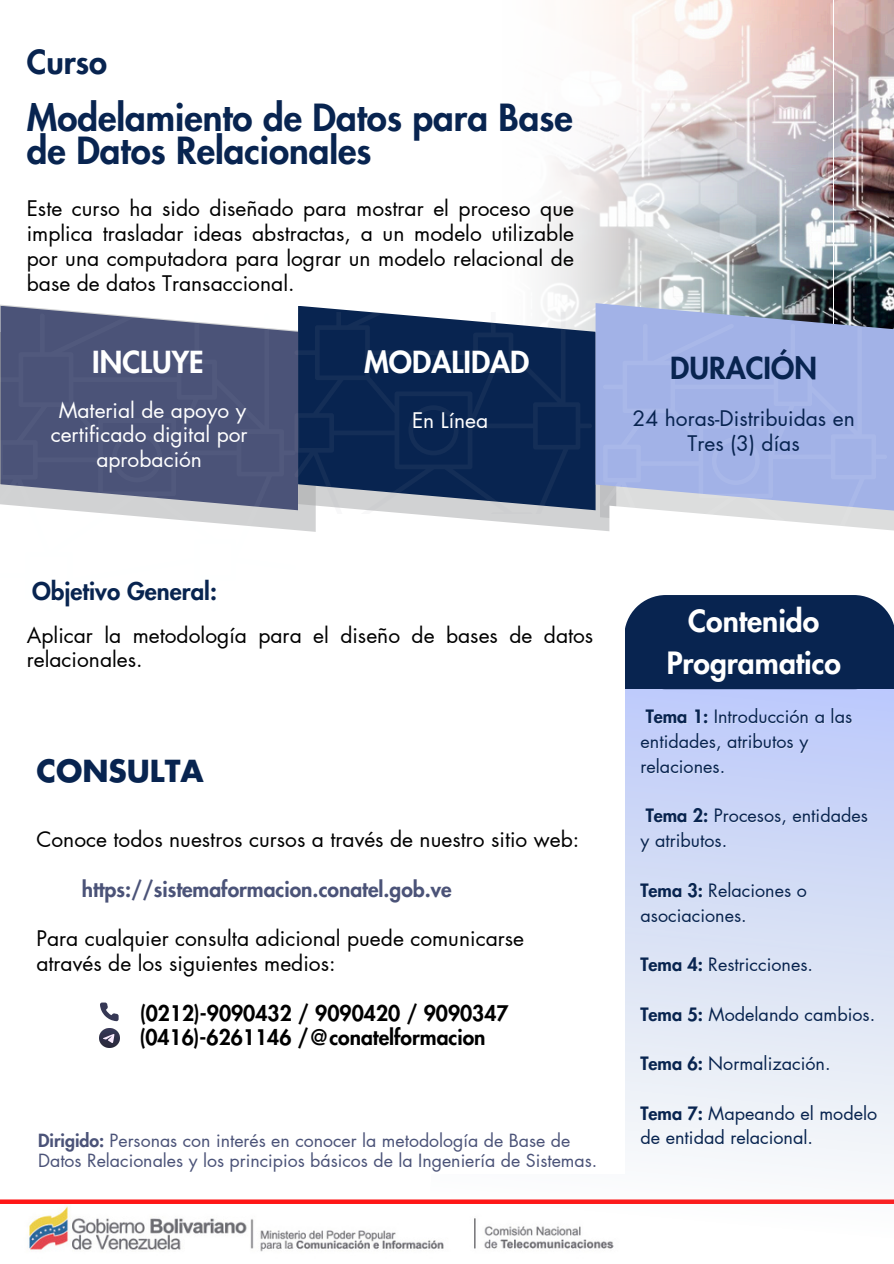
<style>
.page{position:relative;width:894px;height:1264px;background:#fff}
.page>*{position:absolute;margin:0;border:0;box-sizing:border-box;transform-origin:0 0}
.t1{font:800 36.6px/33.8px "Futura LT Pro";color:#082450}
.t2{font:800 32.55px "Futura LT Pro";color:#082450}
.t3{font:800 30px/41.7px "Futura LT Pro";color:#fff;text-align:center}
.t4{font:800 29.7px "Futura LT Pro";color:#fff}
.t5{font:800 29.7px "Futura LT Pro";color:#082450}
.t6{font:700 29.7px "Futura LT Pro";color:#082450}
.t7{font:800 24px "Futura LT Pro";color:#082450}
.t8{font:21px/24.8px "Futura LT Pro";color:#000}
.t9{font:800 21px/24.8px "Futura LT Pro";color:#000}
.t10{font:21px/24.8px "Futura LT Pro";color:#fff;text-align:center}
.t11{font:800 21px "Futura LT Pro";color:#4b5378}
.t12{font:21px/24.8px "Futura LT Pro";color:#082450;text-align:center}
.t13{font:18px "Futura LT Pro";color:#082450}
.t14{font:17.7px "Futura LT Pro";color:#4b5378}
.s1{font-weight:800}
</style>
<div class="page">
<img style="left:832px;top:0;width:61px;height:303px">
<svg style="left:780px;top:0;width:52px;height:303px;background:#bcb5b9"></svg>
<svg style="left:298px;top:510px;width:301px;height:22px"></svg>
<svg style="left:1px;top:306px;width:92px;height:7px"></svg>
<svg style="left:544px;top:0;width:236px;height:306px"></svg>
<svg style="left:298px;top:306px;width:297px;height:204px"></svg>
<svg style="left:595px;top:303px;width:298px;height:208px;background:#8a97b5"></svg>
<svg style="left:295px;top:313px;width:296px;height:200px;background:#223a61"></svg>
<img style="left:1px;top:1203px;width:612px;height:49px">
<svg style="left:0;top:1199px;width:429px;height:4px;background:#ff3131"></svg>
<div style="left:602px;top:323px;width:285px;height:208px;background:#a2b2e7"></div>
<svg style="left:609px;top:505px;width:284px;height:26px"></svg>
<svg style="left:429px;top:689px;width:464px;height:558px"></svg>
<div style="left:625px;top:595px;width:268px;height:94px;background:#082450"></div>
<div style="left:321px;top:564px;width:303px;height:609px;background:#fff"></div>
<svg style="left:0;top:313px;width:295px;height:217px;background:#686e8d"></svg>
<img style="left:100px;top:1028px;width:19px;height:19px">
<svg style="left:100px;top:1002px;width:19px;height:19px"></svg>
<p class="t2" style="left:27px;top:48px;width:82px">Curso</p>
<h1 class="t1" style="left:27px;top:102px;width:547px">Modelamiento de Datos para Base de Datos Relacionales</h1>
<h3 class="t8" style="left:27px;top:197px;width:548px;text-align:justify">Este curso ha sido diseñado para mostrar el proceso que implica trasladar ideas abstractas, a un modelo utilizable por una computadora para lograr un modelo relacional de base de datos Transaccional.</h3>
<h6 class="t4" style="left:92px;top:348px;width:113px">INCLUYE</h6>
<p class="t4" style="left:364px;top:348px;width:167px">MODALIDAD</p>
<h2 class="t5" style="left:670px;top:354px;width:148px">DURACIÓN</h2>
<p class="t10" style="left:412px;top:409px;width:78px">En Línea</p>
<h2 class="t10" style="left:51px;top:398px;width:198px">Material de apoyo y certificado digital por aprobación</h2>
<h6 class="t12" style="left:632px;top:407px;width:224px">24 horas-Distribuidas en<br>Tres (3) días</h6>
<h6 class="t7" style="left:32px;top:580px;width:186px">Objetivo General:</h6>
<h4 class="t8" style="left:27px;top:623px;width:568px">Aplicar la metodología para el diseño de bases de datos relacionales.</h4>
<h3 class="t6" style="left:36px;top:758px;width:169px">CONSULTA</h3>
<p class="t8" style="left:36px;top:828px;width:544px">Conoce todos nuestros cursos a través de nuestro sitio web:</p>
<p class="t11" style="left:82px;top:879px;width:371px">https://sistemaformacion.conatel.gob.ve</p>
<p class="t8" style="left:36px;top:927px;width:489px">Para cualquier consulta adicional puede comunicarse através de los siguientes medios:</p>
<p class="t9" style="left:140px;top:1001px;width:370px">(0212)-9090432 / 9090420 / 9090347 (0416)-6261146 /@conatelformacion</p>
<p class="t3" style="left:666px;top:601px;width:175px">Contenido<br>Programatico</p>
<h6 class="t13" style="left:645px;top:708px;width:208px"><span class="s1">Tema 1:</span> Introducción a las</h6>
<h6 class="t13" style="left:640px;top:733px;width:169px">entidades, atributos y</h6>
<p class="t13" style="left:640px;top:758px;width:86px">relaciones.</p>
<p class="t13" style="left:645px;top:807px;width:224px"><span class="s1">Tema 2:</span> Procesos, entidades</p>
<p class="t13" style="left:640px;top:832px;width:88px">y atributos.</p>
<p class="t13" style="left:640px;top:881px;width:168px"><span class="s1">Tema 3:</span> Relaciones o</p>
<p class="t13" style="left:640px;top:906px;width:108px">asociaciones.</p>
<p class="t13" style="left:640px;top:956px;width:174px"><span class="s1">Tema 4:</span> Restricciones.</p>
<h6 class="t13" style="left:640px;top:1005px;width:236px"><span class="s1">Tema 5:</span> Modelando cambios.</h6>
<h6 class="t13" style="left:640px;top:1055px;width:191px"><span class="s1">Tema 6:</span> Normalización.</h6>
<p class="t13" style="left:640px;top:1104px;width:238px"><span class="s1">Tema 7:</span> Mapeando el modelo</p>
<p class="t14" style="left:38px;top:1132px;width:533px"><span class="s1">Dirigido:</span> Personas con interés en conocer la metodología de Base de</p>
<p class="t13" style="left:640px;top:1129px;width:174px">de entidad relacional.</p>
<p class="t14" style="left:38px;top:1152px;width:560px">Datos Relacionales y los principios básicos de la Ingeniería de Sistemas.</p>
</div>
